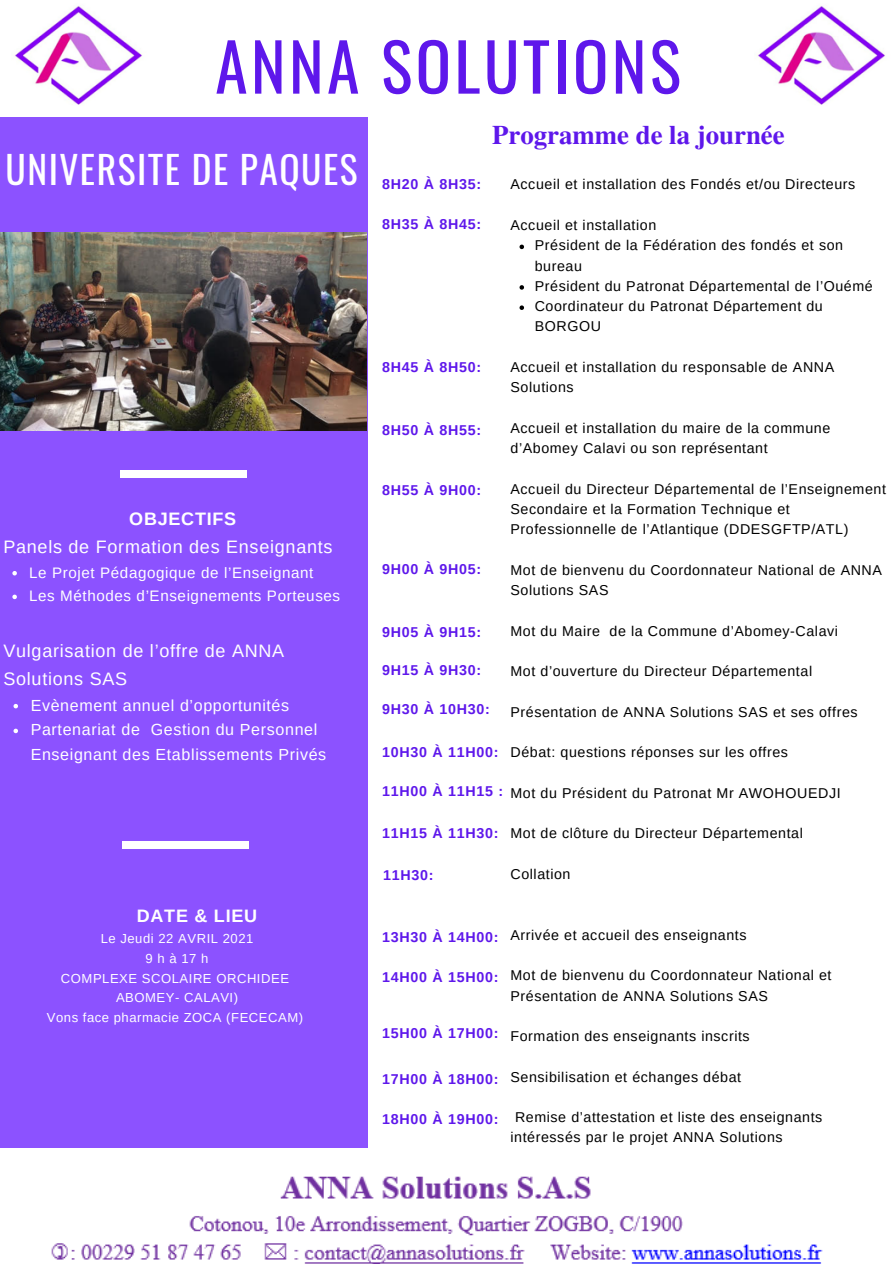
<style>
.page{position:relative;width:894px;height:1264px;background:#fff}
.page>*{position:absolute;margin:0;border:0;box-sizing:border-box;transform-origin:0 0}
.t1{font:65.85px "Oswald";letter-spacing:.05em;color:#5e17eb}
.t2{font:37.5px "Oswald";letter-spacing:.04em;color:#fff}
.t3{font:700 26.85px "Te X Gyre Termes";color:#5e17eb}
.t4{font:18px/28.2px "Arimo";letter-spacing:.04em;color:#fff}
.t5{font:700 18px "Arimo";letter-spacing:.04em;color:#fff}
.t6{font:16.05px/24.8px "Arimo";letter-spacing:.04em;color:#fff}
.t7{font:15.15px "Arimo";letter-spacing:.04em;color:#fff}
.t8{font:14.25px/20.2px "Arimo";letter-spacing:.04em;color:#000}
.t9{font:700 14.25px "Arimo";letter-spacing:.05em;color:#5e17eb}
.t10{font:13.05px "Arimo";letter-spacing:.04em;color:#fff}
</style>
<div class="page">
<svg style="left:519px;top:245px;width:5px;height:4px"></svg>
<svg style="left:519px;top:285px;width:5px;height:5px"></svg>
<svg style="left:519px;top:305px;width:5px;height:5px"></svg>
<div style="left:0;top:118px;width:367px;height:1030px;background:#8c52ff"></div>
<svg style="left:12px;top:571px;width:5px;height:4px"></svg>
<svg style="left:12px;top:594px;width:5px;height:5px"></svg>
<svg style="left:14px;top:704px;width:4px;height:4px"></svg>
<svg style="left:14px;top:728px;width:4px;height:5px"></svg>
<img style="left:15px;top:6px;width:127px;height:99px">
<img style="left:758px;top:6px;width:127px;height:99px">
<div style="left:120px;top:471px;width:126px;height:6px;background:#fff"></div>
<div style="left:122px;top:841px;width:126px;height:7px;background:#fff"></div>
<img style="left:51px;top:1176px;width:772px;height:87px">
<img style="left:0;top:233px;width:366px;height:197px">
<p class="t1" style="left:215px;top:15px;width:467px">ANNA SOLUTIONS</p>
<p class="t2" style="left:5px;top:140px;width:353px">UNIVERSITE DE PAQUES</p>
<p class="t5" style="left:129px;top:508px;width:108px">OBJECTIFS</p>
<p class="t4" style="left:3px;top:532px;width:330px">Panels de Formation des Enseignants</p>
<p class="t7" style="left:29px;top:564px;width:286px">Le Projet Pédagogique de l’Enseignant</p>
<p class="t7" style="left:29px;top:587px;width:312px">Les Méthodes d’Enseignements Porteuses</p>
<p class="t4" style="left:3px;top:636px;width:282px">Vulgarisation de l’offre de ANNA<br>Solutions SAS</p>
<p class="t6" style="left:31px;top:692px;width:260px">Evènement annuel d’opportunités</p>
<p class="t6" style="left:31px;top:717px;width:297px">Partenariat de Gestion du Personnel<br>Enseignant des Etablissements Privés</p>
<p class="t5" style="left:137px;top:905px;width:122px">DATE &amp; LIEU</p>
<p class="t10" style="left:101px;top:931px;width:154px">Le Jeudi 22 AVRIL 2021</p>
<p class="t10" style="left:146px;top:951px;width:64px">9hà17h</p>
<p class="t10" style="left:61px;top:970px;width:229px">COMPLEXE SCOLAIRE ORCHIDEE</p>
<p class="t10" style="left:116px;top:990px;width:123px">ABOMEY- CALAVI)</p>
<p class="t10" style="left:47px;top:1009px;width:258px">Vons face pharmacie ZOCA (FECECAM)</p>
<p class="t9" style="left:382px;top:176px;width:100px">8H20 À 8H35:</p>
<p class="t9" style="left:382px;top:216px;width:100px">8H35 À 8H45:</p>
<p class="t3" style="left:492px;top:114px;width:294px">Programme de la journée</p>
<p class="t8" style="left:510px;top:174px;width:346px">Accueil et installation des Fondés et/ou Directeurs</p>
<p class="t8" style="left:510px;top:215px;width:147px">Accueil et installation</p>
<p class="t8" style="left:534px;top:235px;width:310px">Président de la Fédération des fondés et son bureau</p>
<p class="t8" style="left:534px;top:276px;width:339px">Président du Patronat Départemental de l’Ouémé</p>
<p class="t8" style="left:534px;top:296px;width:289px">Coordinateur du Patronat Département du<br>BORGOU</p>
<p class="t9" style="left:382px;top:359px;width:100px">8H45 À 8H50:</p>
<p class="t9" style="left:382px;top:421px;width:100px">8H50 À 8H55:</p>
<p class="t9" style="left:382px;top:482px;width:100px">8H55 À 9H00:</p>
<p class="t9" style="left:382px;top:561px;width:100px">9H00 À 9H05:</p>
<p class="t9" style="left:382px;top:624px;width:100px">9H05 À 9H15:</p>
<p class="t9" style="left:382px;top:662px;width:100px">9H15 À 9H30:</p>
<p class="t9" style="left:382px;top:701px;width:109px">9H30 À 10H30:</p>
<p class="t9" style="left:382px;top:744px;width:118px">10H30 À 11H00:</p>
<p class="t9" style="left:382px;top:782px;width:122px">11H00 À 11H15 :</p>
<p class="t9" style="left:382px;top:825px;width:118px">11H15 À 11H30:</p>
<p class="t9" style="left:383px;top:867px;width:52px">11H30:</p>
<p class="t8" style="left:510px;top:357px;width:325px">Accueil et installation du responsable de ANNA<br>Solutions</p>
<p class="t8" style="left:510px;top:417px;width:321px">Accueil et installation du maire de la commune d’Abomey Calavi ou son représentant</p>
<p class="t8" style="left:510px;top:478px;width:377px">Accueil du Directeur Départemental de l’Enseignement<br>Secondaire et la Formation Technique et<br>Professionnelle de l’Atlantique (DDESGFTP/ATL)</p>
<p class="t8" style="left:510px;top:559px;width:373px">Mot de bienvenu du Coordonnateur National de ANNA<br>Solutions SAS</p>
<p class="t8" style="left:510px;top:620px;width:329px">Mot du Maire de la Commune d’Abomey-Calavi</p>
<p class="t8" style="left:510px;top:661px;width:303px">Mot d’ouverture du Directeur Départemental</p>
<p class="t8" style="left:510px;top:701px;width:348px">Présentation de ANNA Solutions SAS et ses offres</p>
<p class="t8" style="left:510px;top:742px;width:279px">Débat: questions réponses sur les offres</p>
<p class="t8" style="left:510px;top:782px;width:331px">Mot du Président du Patronat Mr AWOHOUEDJI</p>
<p class="t8" style="left:510px;top:823px;width:294px">Mot de clôture du Directeur Départemental</p>
<p class="t8" style="left:510px;top:863px;width:62px">Collation</p>
<p class="t9" style="left:382px;top:928px;width:118px">13H30 À 14H00:</p>
<p class="t9" style="left:382px;top:969px;width:118px">14H00 À 15H00:</p>
<p class="t9" style="left:382px;top:1024px;width:118px">15H00 À 17H00:</p>
<p class="t9" style="left:382px;top:1070px;width:118px">17H00 À 18H00:</p>
<p class="t9" style="left:382px;top:1110px;width:118px">18H00 À 19H00:</p>
<p class="t8" style="left:510px;top:924px;width:237px">Arrivée et accueil des enseignants</p>
<p class="t8" style="left:510px;top:965px;width:322px">Mot de bienvenu du Coordonnateur National et<br>Présentation de ANNA Solutions SAS</p>
<p class="t8" style="left:510px;top:1025px;width:241px">Formation des enseignants inscrits</p>
<p class="t8" style="left:510px;top:1066px;width:232px">Sensibilisation et échanges débat</p>
<p class="t8" style="left:510px;top:1107px;width:313px;text-indent:5px">Remise d’attestation et liste des enseignants intéressés par le projet ANNA Solutions</p>
</div>
